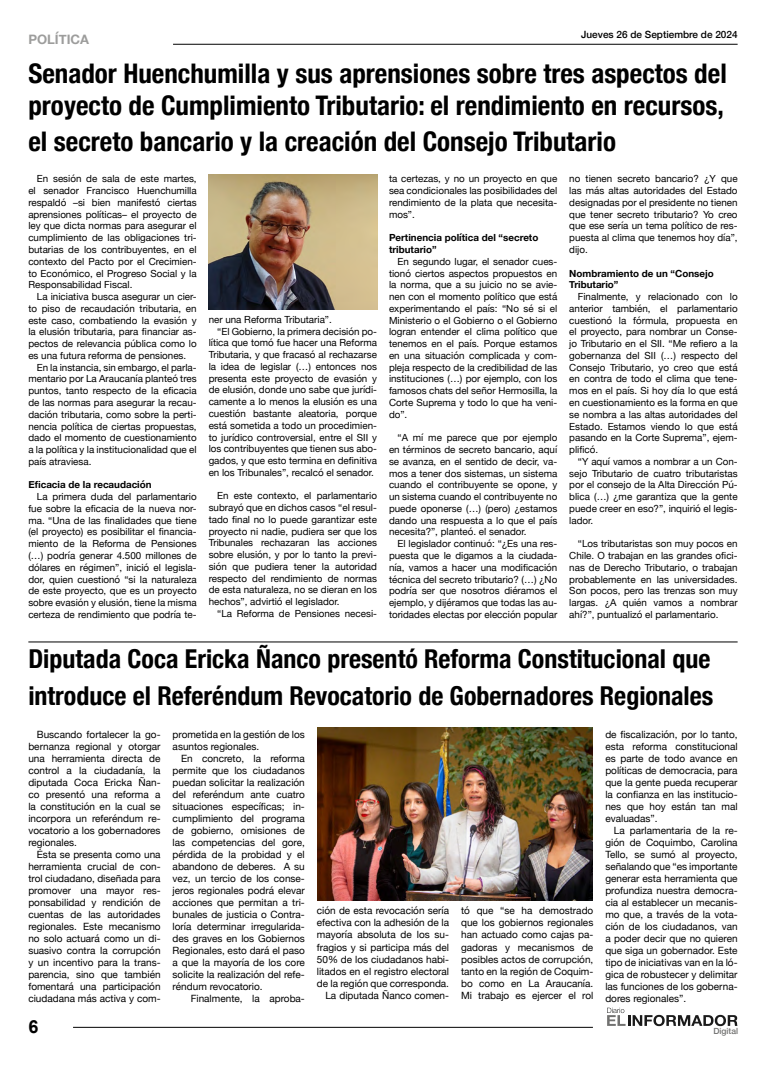
<style>
.page{position:relative;width:766px;height:1078px;background:#fff}
.page>*{position:absolute;margin:0;border:0;box-sizing:border-box;transform-origin:0 0}
.t1{font:700 condensed 27px/32.4px "Helvetica Neue";color:#000}
.t2{font:700 condensed 26px/36px "Helvetica Neue";color:#000}
.t3{font:700 18px "Arial";color:#000}
.t4{font:700 13px "Helvetica Neue";color:#9d9d9c}
.t5{font:10px/12px "Helvetica Neue";color:#000;text-align:justify}
.t6{font:500 10px "Helvetica Neue";color:#000}
.t7{font:9.8px/11.8px "Helvetica Neue";color:#000;text-align:justify}
.t8{font:700 9.8px/11.8px "Helvetica Neue";color:#000}
.t9{font:500 8.5px "Helvetica Neue";color:#717170}
</style>
<div class="page">
<hr style="left:173px;top:44px;width:564px;height:1px;background:#000">
<hr style="left:73px;top:1026px;width:519px;height:1px;background:#000">
<svg style="left:607px;top:1007px;width:130px;height:18px"></svg>
<hr style="left:28px;top:641px;width:709px;height:1px;background:#000">
<img style="left:317px;top:727px;width:275px;height:173px">
<img style="left:208px;top:174px;width:169px;height:135px">
<h3 class="t4" style="left:28px;top:29px;width:62px">POLÍTICA</h3>
<p class="t6" style="left:581px;top:27px;width:158px">Jueves 26 de Septiembre de 2024</p>
<h1 class="t1" style="left:28px;top:55px;width:699px">Senador Huenchumilla y sus aprensiones sobre tres aspectos del proyecto de Cumplimiento Tributario: el rendimiento en recursos,</h1>
<h1 class="t1" style="left:28px;top:123px;width:589px">el secreto bancario y la creación del Consejo Tributario</h1>
<p class="t7" style="left:28px;top:173px;width:170px;text-indent:9px">En sesión de sala de este martes, el senador Francisco Huenchumilla respaldó –si bien manifestó ciertas aprensiones políticas– el proyecto de ley que dicta normas para asegurar el cumplimiento de las obligaciones tri&shy;butarias de los contribuyentes, en el contexto del Pacto por el Crecimien&shy;to Económico, el Progreso Social y la Responsabilidad Fiscal.</p>
<p class="t7" style="left:28px;top:291px;width:170px;text-indent:9px">La iniciativa busca asegurar un cier&shy;to piso de recaudación tributaria, en este caso, combatiendo la evasión y la elusión tributaria, para financiar as&shy;pectos de relevancia pública como lo es una futura reforma de pensiones.</p>
<p class="t7" style="left:28px;top:362px;width:170px;text-indent:9px">En la instancia, sin embargo, el parla&shy;mentario por La Araucanía planteó tres puntos, tanto respecto de la eficacia de las normas para asegurar la recau&shy;dación tributaria, como sobre la perti&shy;nencia política de ciertas propuestas, dado el momento de cuestionamiento a la política y la institucionalidad que el país atraviesa.</p>
<p class="t8" style="left:28px;top:479px;width:125px">Eficacia de la recaudación</p>
<p class="t7" style="left:28px;top:491px;width:170px;text-indent:9px">La primera duda del parlamentario fue sobre la eficacia de la nueva nor&shy;ma. “Una de las finalidades que tiene (el proyecto) es posibilitar el financia&shy;miento de la Reforma de Pensiones (…) podría generar 4.500 millones de dólares en régimen”, inició el legisla&shy;dor, quien cuestionó “si la naturaleza de este proyecto, que es un proyecto sobre evasión y elusión, tiene la misma certeza de rendimiento que podría te-</p>
<p class="t7" style="left:209px;top:314px;width:125px">ner una Reforma Tributaria”.</p>
<p class="t7" style="left:217px;top:326px;width:161px">“El Gobierno, la primera decisión po-</p>
<p class="t7" style="left:209px;top:337px;width:170px">lítica que tomó fue hacer una Reforma</p>
<p class="t7" style="left:209px;top:349px;width:170px">Tributaria, y que fracasó al rechazarse</p>
<p class="t7" style="left:209px;top:361px;width:170px">la idea de legislar (…) entonces nos</p>
<p class="t7" style="left:209px;top:373px;width:170px">presenta este proyecto de evasión y</p>
<p class="t7" style="left:209px;top:384px;width:170px">de elusión, donde uno sabe que jurídi-</p>
<p class="t7" style="left:209px;top:396px;width:170px">camente a lo menos la elusión es una</p>
<p class="t7" style="left:209px;top:408px;width:170px">cuestión bastante aleatoria, porque</p>
<p class="t7" style="left:209px;top:420px;width:170px">está sometida a todo un procedimien-</p>
<p class="t7" style="left:209px;top:431px;width:170px">to jurídico controversial, entre el SII y</p>
<p class="t7" style="left:209px;top:443px;width:170px">los contribuyentes que tienen sus abo-</p>
<p class="t7" style="left:209px;top:455px;width:170px">gados, y que esto termina en definitiva</p>
<p class="t7" style="left:209px;top:467px;width:167px">en los Tribunales”, recalcó el senador.</p>
<p class="t7" style="left:209px;top:490px;width:170px;text-indent:9px">En este contexto, el parlamentario subrayó que en dichos casos “el resul&shy;tado final no lo puede garantizar este proyecto ni nadie, pudiera ser que los Tribunales rechazaran las acciones sobre elusión, y por lo tanto la previ&shy;sión que pudiera tener la autoridad respecto del rendimiento de normas de esta naturaleza, no se dieran en los hechos”, advirtió el legislador.</p>
<p class="t7" style="left:217px;top:608px;width:161px">“La Reforma de Pensiones necesi-</p>
<p class="t7" style="left:389px;top:173px;width:170px">ta certezas, y no un proyecto en que sea condicionales las posibilidades del rendimiento de la plata que necesita&shy;mos”.</p>
<p class="t8" style="left:389px;top:232px;width:151px">Pertinencia política del “secreto tributario”</p>
<p class="t7" style="left:389px;top:256px;width:170px;text-indent:9px">En segundo lugar, el senador cues&shy;tionó ciertos aspectos propuestos en la norma, que a su juicio no se avie&shy;nen con el momento político que está experimentando el país: “No sé si el Ministerio o el Gobierno o el Gobierno logran entender el clima político que tenemos en el país. Porque estamos en una situación complicada y com&shy;pleja respecto de la credibilidad de las instituciones (…) por ejemplo, con los famosos chats del señor Hermosilla, la Corte Suprema y todo lo que ha veni&shy;do”.</p>
<p class="t7" style="left:389px;top:432px;width:170px;text-indent:9px">“A mí me parece que por ejemplo en términos de secreto bancario, aquí se avanza, en el sentido de decir, va&shy;mos a tener dos sistemas, un sistema cuando el contribuyente se opone, y un sistema cuando el contribuyente no puede oponerse (…) (pero) ¿estamos dando una respuesta a lo que el país necesita?”, planteó. el senador.</p>
<p class="t7" style="left:389px;top:538px;width:170px;text-indent:9px">El legislador continuó: “¿Es una res&shy;puesta que le digamos a la ciudada&shy;nía, vamos a hacer una modificación técnica del secreto tributario? (…) ¿No podría ser que nosotros diéramos el ejemplo, y dijéramos que todas las au&shy;toridades electas por elección popular</p>
<p class="t7" style="left:569px;top:173px;width:170px">no tienen secreto bancario? ¿Y que las más altas autoridades del Estado designadas por el presidente no tienen que tener secreto tributario? Yo creo que ese sería un tema político de res&shy;puesta al clima que tenemos hoy día”, dijo.</p>
<p class="t8" style="left:569px;top:267px;width:146px">Nombramiento de un “Consejo<br>Tributario”</p>
<p class="t7" style="left:569px;top:291px;width:170px;text-indent:9px">Finalmente, y relacionado con lo anterior también, el parlamentario cuestionó la fórmula, propuesta en el proyecto, para nombrar un Conse&shy;jo Tributario en el SII. “Me refiero a la gobernanza del SII (…) respecto del Consejo Tributario, yo creo que está en contra de todo el clima que tene&shy;mos en el país. Si hoy día lo que está en cuestionamiento es la forma en que se nombra a las altas autoridades del Estado. Estamos viendo lo que está pasando en la Corte Suprema”, ejem&shy;plificó.</p>
<p class="t7" style="left:569px;top:456px;width:170px;text-indent:9px">“Y aquí vamos a nombrar a un Con&shy;sejo Tributario de cuatro tributaristas por el consejo de la Alta Dirección Pú&shy;blica (…) ¿me garantiza que la gente puede creer en eso?”, inquirió el legis&shy;lador.</p>
<p class="t7" style="left:569px;top:538px;width:170px;text-indent:9px">“Los tributaristas son muy pocos en Chile. O trabajan en las grandes ofici&shy;nas de Derecho Tributario, o trabajan probablemente en las universidades.<br>Son pocos, pero las trenzas son muy largas. ¿A quién vamos a nombrar ahí?”, puntualizó el parlamentario.</p>
<h2 class="t2" style="left:28px;top:639px;width:686px">Diputada Coca Ericka Ñanco presentó Reforma Constitucional que introduce el Referéndum Revocatorio de Gobernadores Regionales</h2>
<p class="t5" style="left:28px;top:729px;width:134px;text-indent:8px">Buscando fortalecer la go&shy;bernanza regional y otorgar una herramienta directa de control a la ciudadanía, la diputada Coca Ericka Ñan&shy;co presentó una reforma a la constitución en la cual se incorpora un referéndum re&shy;vocatorio a los gobernadores regionales.</p>
<p class="t5" style="left:28px;top:849px;width:134px;text-indent:8px">Ésta se presenta como una herramienta crucial de con&shy;trol ciudadano, diseñada para promover una mayor res&shy;ponsabilidad y rendición de cuentas de las autoridades regionales. Este mecanismo no solo actuará como un di&shy;suasivo contra la corrupción y un incentivo para la trans&shy;parencia, sino que también fomentará una participación ciudadana más activa y com-</p>
<h3 class="t3" style="left:28px;top:1014px;width:12px">6</h3>
<p class="t5" style="left:172px;top:729px;width:134px">prometida en la gestión de los asuntos regionales.</p>
<p class="t5" style="left:172px;top:753px;width:134px;text-indent:8px">En concreto, la reforma permite que los ciudadanos puedan solicitar la realización del referéndum ante cuatro situaciones específicas; in&shy;cumplimiento del programa de gobierno, omisiones de las competencias del gore, pérdida de la probidad y el abandono de deberes. A su vez, un tercio de los conse&shy;jeros regionales podrá elevar acciones que permitan a tri&shy;bunales de justicia o Contra&shy;loría determinar irregularida&shy;des graves en los Gobiernos Regionales, esto dará el paso a que la mayoría de los core solicite la realización del refe&shy;réndum revocatorio.</p>
<p class="t5" style="left:191px;top:993px;width:116px">Finalmente, la aproba-</p>
<p class="t5" style="left:317px;top:905px;width:134px;text-align:right">ción de esta revocación sería efectiva con la adhesión de la mayoría absoluta de los su&shy;fragios y si participa más del<br>50% de los ciudadanos habi&shy;litados en el registro electoral de la región que corresponda.<br>La diputada Ñanco comen-</p>
<p class="t5" style="left:461px;top:905px;width:134px">tó que “se ha demostrado que los gobiernos regionales han actuado como cajas pa&shy;gadoras y mecanismos de posibles actos de corrupción, tanto en la región de Coquim&shy;bo como en La Araucanía.<br>Mi trabajo es ejercer el rol</p>
<p class="t5" style="left:605px;top:729px;width:134px">de fiscalización, por lo tanto, esta reforma constitucional es parte de todo avance en políticas de democracia, para que la gente pueda recuperar la confianza en las institucio&shy;nes que hoy están tan mal evaluadas”.</p>
<p class="t5" style="left:605px;top:825px;width:134px;text-indent:8px">La parlamentaria de la re&shy;gión de Coquimbo, Carolina Tello, se sumó al proyecto, señalando que “es importante generar esta herramienta que profundiza nuestra democra&shy;cia al establecer un mecanis&shy;mo que, a través de la vota&shy;ción de los ciudadanos, van a poder decir que no quieren que siga un gobernador. Este tipo de iniciativas van en la ló&shy;gica de robustecer y delimitar las funciones de los goberna&shy;dores regionales”.</p>
<p class="t9" style="left:713px;top:1023px;width:26px">Digital</p>
</div>
